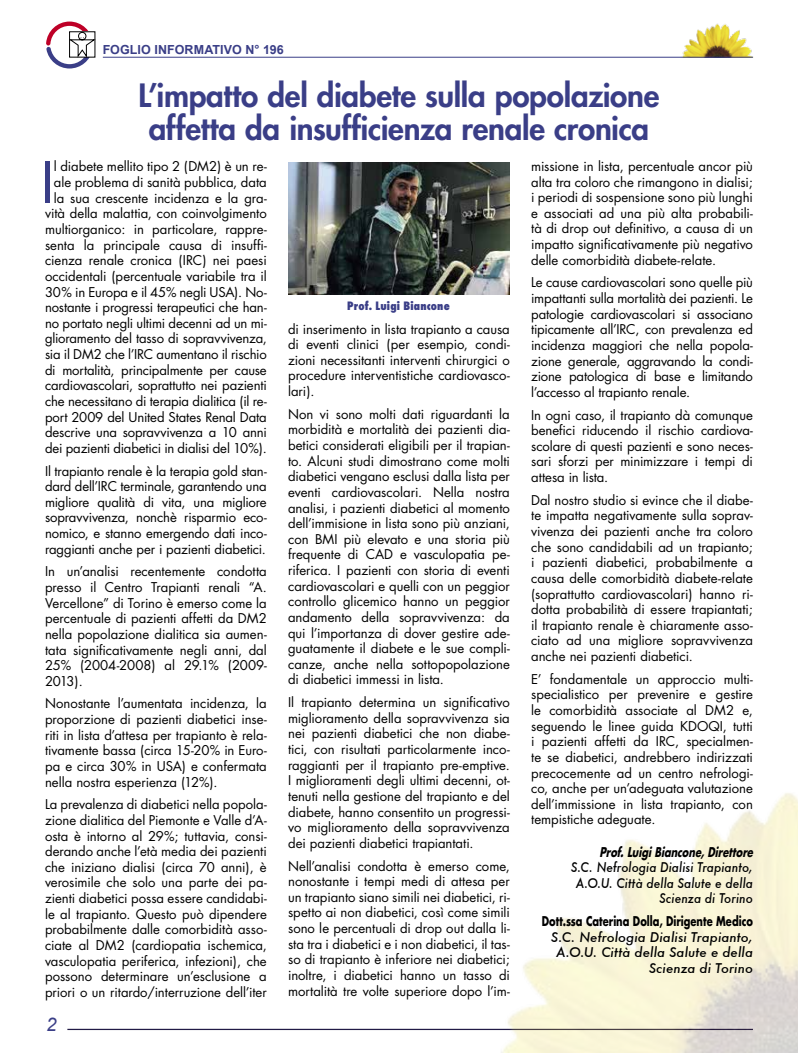
<style>
.page{position:relative;width:798px;height:1053px;background:#fff}
.page>*{position:absolute;margin:0;border:0;box-sizing:border-box;transform-origin:0 0}
.t1{font:54.62px "Futura";color:#3a3e87}
.t2{font:800 31.25px/33.8px "Futura";letter-spacing:-.01em;color:#3a3e87;text-align:center}
.t3{font:italic 18.75px "Arial";color:#3a3e87}
.t4{font:13.12px/15.6px "Futura";letter-spacing:-.01em;color:#000;text-align:justify}
.t5{font:italic 500 13.12px/15.6px "Futura";letter-spacing:.01em;color:#000;text-align:right;scale:.9 1}
.t6{font:italic 500 13.12px/15.6px "Futura";letter-spacing:.01em;color:#000;text-align:right}
.t7{font:700 13.12px "Futura";color:#000;scale:.75 1}
.t8{font:italic 700 13.12px "Futura";color:#000;scale:.75 1}
.t9{font:700 12.5px "Arial";letter-spacing:.01em;color:#3a3e87}
.t10{font:800 condensed 11.25px "Futura";letter-spacing:.02em;color:#3a3e87}
</style>
<div class="page">
<img style="left:680px;top:23px;width:73px;height:34px">
<svg style="left:46px;top:22px;width:50px;height:46px"></svg>
<hr style="left:67px;top:1028px;width:685px;height:1px;background:#211a46">
<hr style="left:103px;top:57px;width:649px;height:1px;background:#3a3e87">
<img style="left:482px;top:793px;width:315px;height:259px">
<img style="left:289px;top:162px;width:220px;height:133px">
<p class="t9" style="left:103px;top:41px;width:182px">FOGLIO INFORMATIVO N° 196</p>
<h2 class="t2" style="left:138px;top:78px;width:522px">L’impatto del diabete sulla popolazione affetta da insufficienza renale cronica</h2>
<p class="t4" style="left:45px;top:159px;width:223px;text-align:right">l diabete mellito tipo 2 (DM2) è un re&shy;ale problema di sanità pubblica, data la sua crescente incidenza e la gra&shy;vità della malattia, con coinvolgimento multiorganico: in particolare, rappre&shy;senta la principale causa di insuffi&shy;cienza renale cronica (IRC) nei paesi occidentali (percentuale variabile tra il 30% in Europa e il 45% negli USA). No&shy;nostante i progressi terapeutici che han&shy;no portato negli ultimi decenni ad un mi&shy;glioramento del tasso di sopravvivenza, sia il DM2 che l’IRC aumentano il rischio di mortalità, principalmente per cause cardiovascolari, soprattutto nei pazienti che necessitano di terapia dialitica (il re&shy;port 2009 del United States Renal Data descrive una sopravvivenza a 10 anni dei pazienti diabetici in dialisi del 10%).</p>
<p class="t4" style="left:45px;top:463px;width:223px">Il trapianto renale è la terapia gold stan&shy;dard dell’IRC terminale, garantendo una migliore qualità di vita, una migliore sopravvivenza, nonchè risparmio eco&shy;nomico, e stanno emergendo dati inco&shy;raggianti anche per i pazienti diabetici.</p>
<p class="t4" style="left:45px;top:564px;width:223px">In un’analisi recentemente condotta presso il Centro Trapianti renali “A.<br>Vercellone” di Torino è emerso come la percentuale di pazienti affetti da DM2 nella popolazione dialitica sia aumen&shy;tata significativamente negli anni, dal 25% (2004-2008) al 29.1% (2009- 2013).</p>
<p class="t4" style="left:45px;top:696px;width:223px">Nonostante l’aumentata incidenza, la proporzione di pazienti diabetici inse&shy;riti in lista d’attesa per trapianto è rela&shy;tivamente bassa (circa 15-20% in Euro&shy;pa e circa 30% in USA) e confermata nella nostra esperienza (12%).</p>
<p class="t4" style="left:45px;top:796px;width:223px">La prevalenza di diabetici nella popola&shy;zione dialitica del Piemonte e Valle d’A&shy;osta è intorno al 29%; tuttavia, consi&shy;derando anche l’età media dei pazienti che iniziano dialisi (circa 70 anni), è verosimile che solo una parte dei pa&shy;zienti diabetici possa essere candidabi&shy;le al trapianto. Questo può dipendere probabilmente dalle comorbidità asso&shy;ciate al DM2 (cardiopatia ischemica, vasculopatia periferica, infezioni), che possono determinare un’esclusione a priori o un ritardo/interruzione dell’iter</p>
<h1 class="t1" style="left:41px;top:148px;width:15px">I</h1>
<h3 class="t3" style="left:46px;top:1012px;width:12px">2</h3>
<p class="t10" style="left:347px;top:297px;width:104px">Prof. Luigi Biancone</p>
<p class="t4" style="left:288px;top:321px;width:223px">di inserimento in lista trapianto a causa di eventi clinici (per esempio, condi&shy;zioni necessitanti interventi chirurgici o procedure interventistiche cardiovasco&shy;lari).</p>
<p class="t4" style="left:288px;top:406px;width:223px">Non vi sono molti dati riguardanti la morbidità e mortalità dei pazienti dia&shy;betici considerati eligibili per il trapian&shy;to. Alcuni studi dimostrano come molti diabetici vengano esclusi dalla lista per eventi cardiovascolari. Nella nostra analisi, i pazienti diabetici al momento dell’immisione in lista sono più anziani, con BMI più elevato e una storia più frequente di CAD e vasculopatia pe&shy;riferica. I pazienti con storia di eventi cardiovascolari e quelli con un peggior controllo glicemico hanno un peggior andamento della sopravvivenza: da qui l’importanza di dover gestire ade&shy;guatamente il diabete e le sue compli&shy;canze, anche nella sottopopolazione di diabetici immessi in lista.</p>
<p class="t4" style="left:288px;top:694px;width:223px">Il trapianto determina un significativo miglioramento della sopravvivenza sia nei pazienti diabetici che non diabe&shy;tici, con risultati particolarmente inco&shy;raggianti per il trapianto pre-emptive.<br>I miglioramenti degli ultimi decenni, ot&shy;tenuti nella gestione del trapianto e del diabete, hanno consentito un progressi&shy;vo miglioramento della sopravvivenza dei pazienti diabetici trapiantati.</p>
<p class="t4" style="left:288px;top:858px;width:223px">Nell’analisi condotta è emerso come, nonostante i tempi medi di attesa per un trapianto siano simili nei diabetici, ri&shy;spetto ai non diabetici, così come simili sono le percentuali di drop out dalla li&shy;sta tra i diabetici e i non diabetici, il tas&shy;so di trapianto è inferiore nei diabetici; inoltre, i diabetici hanno un tasso di mortalità tre volte superiore dopo l’im-</p>
<p class="t4" style="left:531px;top:158px;width:223px">missione in lista, percentuale ancor più alta tra coloro che rimangono in dialisi; i periodi di sospensione sono più lunghi e associati ad una più alta probabili&shy;tà di drop out definitivo, a causa di un impatto significativamente più negativo delle comorbidità diabete-relate.</p>
<p class="t4" style="left:531px;top:275px;width:223px">Le cause cardiovascolari sono quelle più impattanti sulla mortalità dei pazienti. Le patologie cardiovascolari si associano tipicamente all’IRC, con prevalenza ed incidenza maggiori che nella popola&shy;zione generale, aggravando la condi&shy;zione patologica di base e limitando l’accesso al trapianto renale.</p>
<p class="t4" style="left:531px;top:407px;width:223px">In ogni caso, il trapianto dà comunque benefici riducendo il rischio cardiova&shy;scolare di questi pazienti e sono neces&shy;sari sforzi per minimizzare i tempi di attesa in lista.</p>
<p class="t4" style="left:531px;top:492px;width:223px">Dal nostro studio si evince che il diabe&shy;te impatta negativamente sulla soprav&shy;vivenza dei pazienti anche tra coloro che sono candidabili ad un trapianto; i pazienti diabetici, probabilmente a causa delle comorbidità diabete-relate (soprattutto cardiovascolari) hanno ri&shy;dotta probabilità di essere trapiantati; il trapianto renale è chiaramente asso&shy;ciato ad una migliore sopravvivenza anche nei pazienti diabetici.</p>
<p class="t4" style="left:531px;top:671px;width:223px">E’ fondamentale un approccio multi&shy;specialistico per prevenire e gestire le comorbidità associate al DM2 e, seguendo le linee guida KDOQI, tutti i pazienti affetti da IRC, specialmen&shy;te se diabetici, andrebbero indirizzati precocemente ad un centro nefrologi&shy;co, anche per un’adeguata valutazione dell’immissione in lista trapianto, con tempistiche adeguate.</p>
<p class="t8" style="left:599px;top:842px;width:210px">Prof.LuigiBiancone,Direttore</p>
<p class="t5" style="left:570px;top:859px;width:204px">S.C. Nefrologia Dialisi Trapianto,<br>A.O.U. Città della Salute e della<br>Scienza di Torino</p>
<p class="t7" style="left:541px;top:912px;width:283px">Dott.ssa Caterina Dolla, Dirigente Medico</p>
<p class="t6" style="left:550px;top:928px;width:203px">S.C. Nefrologia Dialisi Trapianto,<br>A.O.U. Città della Salute e della<br>Scienza di Torino</p>
</div>
